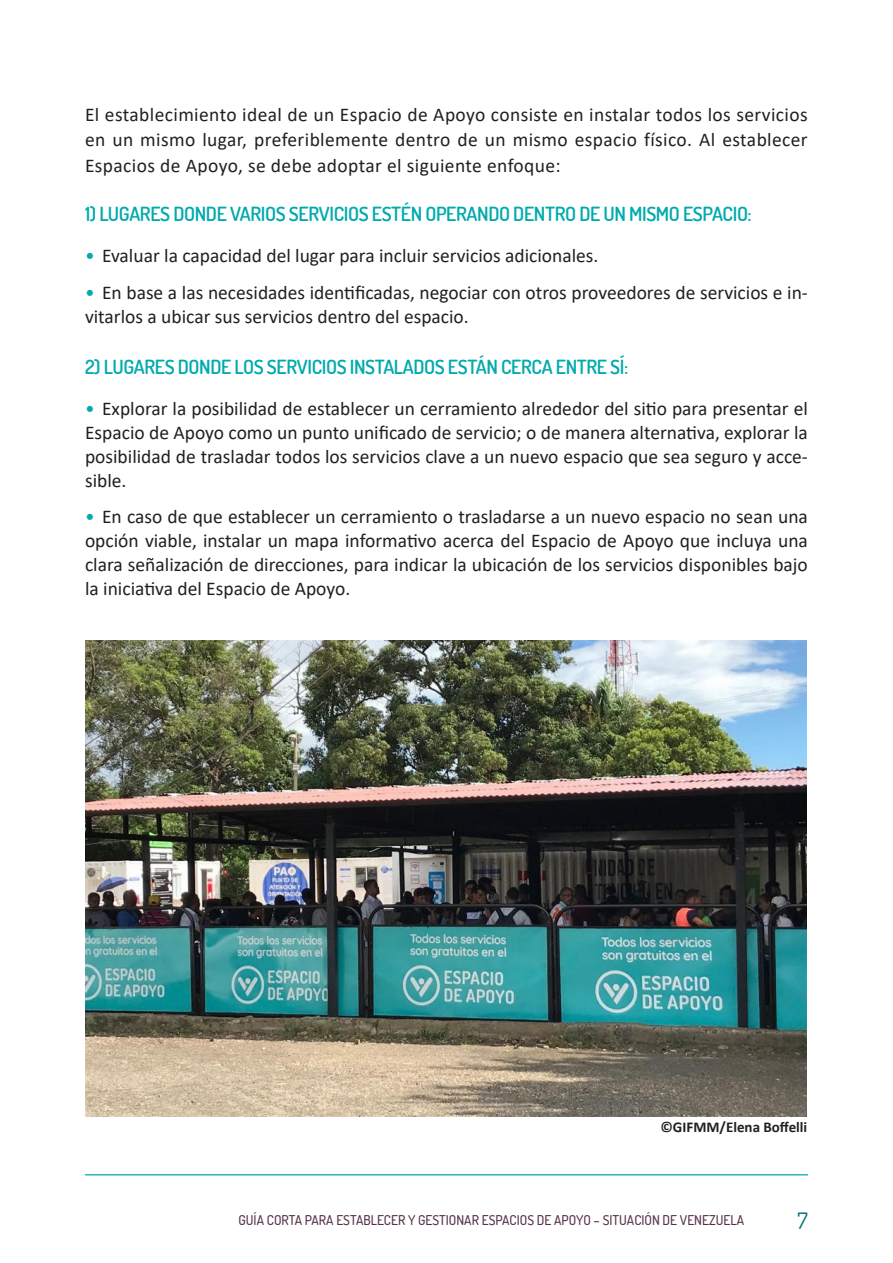
<style>
.page{position:relative;width:893px;height:1263px;background:#fff}
.page>*{position:absolute;margin:0;border:0;box-sizing:border-box;transform-origin:0 0}
.t1{font:22.5px "Dosis";color:#006f78}
.Body{font:19.5px/24px "Calibri";color:#231f20;text-align:justify}
.Headline_3_turq{font:600 19.5px "Dosis";letter-spacing:-.02em;color:#00aaad}
.t2{font:700 15px "Calibri";color:#231f20}
.t3{font:500 13.5px "Dosis";color:#573148}
.s1{color:#00aaad}
</style>
<div class="page">
<hr style="left:85px;top:1174px;width:723px;height:1px;background:#00aaad">
<img style="left:85px;top:640px;width:722px;height:476px">
<p class="Body" style="left:85px;top:101px;width:724px;line-height:25.5px">El establecimiento ideal de un Espacio de Apoyo consiste en instalar todos los servicios en un mismo lugar, preferiblemente dentro de un mismo espacio físico. Al establecer Espacios de Apoyo, se debe adoptar el siguiente enfoque:</p>
<p class="Headline_3_turq" style="left:85px;top:201px;width:668px">1) LUGARES DONDE VARIOS SERVICIOS ESTÉN OPERANDO DENTRO DE UN MISMO ESPACIO:</p>
<p class="Body" style="left:85px;top:243px;width:515px"><span class="s1">•</span> Evaluar la capacidad del lugar para incluir servicios adicionales.</p>
<p class="Body" style="left:85px;top:280px;width:724px"><span class="s1">•</span> En base a las necesidades identificadas, negociar con otros proveedores de servicios e in&shy;vitarlos a ubicar sus servicios dentro del espacio.</p>
<p class="Headline_3_turq" style="left:85px;top:354px;width:545px">2) LUGARES DONDE LOS SERVICIOS INSTALADOS ESTÁN CERCA ENTRE SÍ:</p>
<p class="Body" style="left:85px;top:396px;width:724px"><span class="s1">•</span> Explorar la posibilidad de establecer un cerramiento alrededor del sitio para presentar el Espacio de Apoyo como un punto unificado de servicio; o de manera alternativa, explorar la posibilidad de trasladar todos los servicios clave a un nuevo espacio que sea seguro y acce&shy;sible.</p>
<p class="Body" style="left:85px;top:504px;width:724px"><span class="s1">•</span> En caso de que establecer un cerramiento o trasladarse a un nuevo espacio no sean una opción viable, instalar un mapa informativo acerca del Espacio de Apoyo que incluya una clara señalización de direcciones, para indicar la ubicación de los servicios disponibles bajo la iniciativa del Espacio de Apoyo.</p>
<p class="t2" style="left:660px;top:1116px;width:148px">©GIFMM/Elena Boffelli</p>
<p class="t3" style="left:238px;top:1211px;width:507px">GUÍA CORTA PARA ESTABLECER Y GESTIONAR ESPACIOS DE APOYO – SITUACIÓN DE VENEZUELA</p>
<p class="t1" style="left:798px;top:1206px;width:12px">7</p>
</div>
